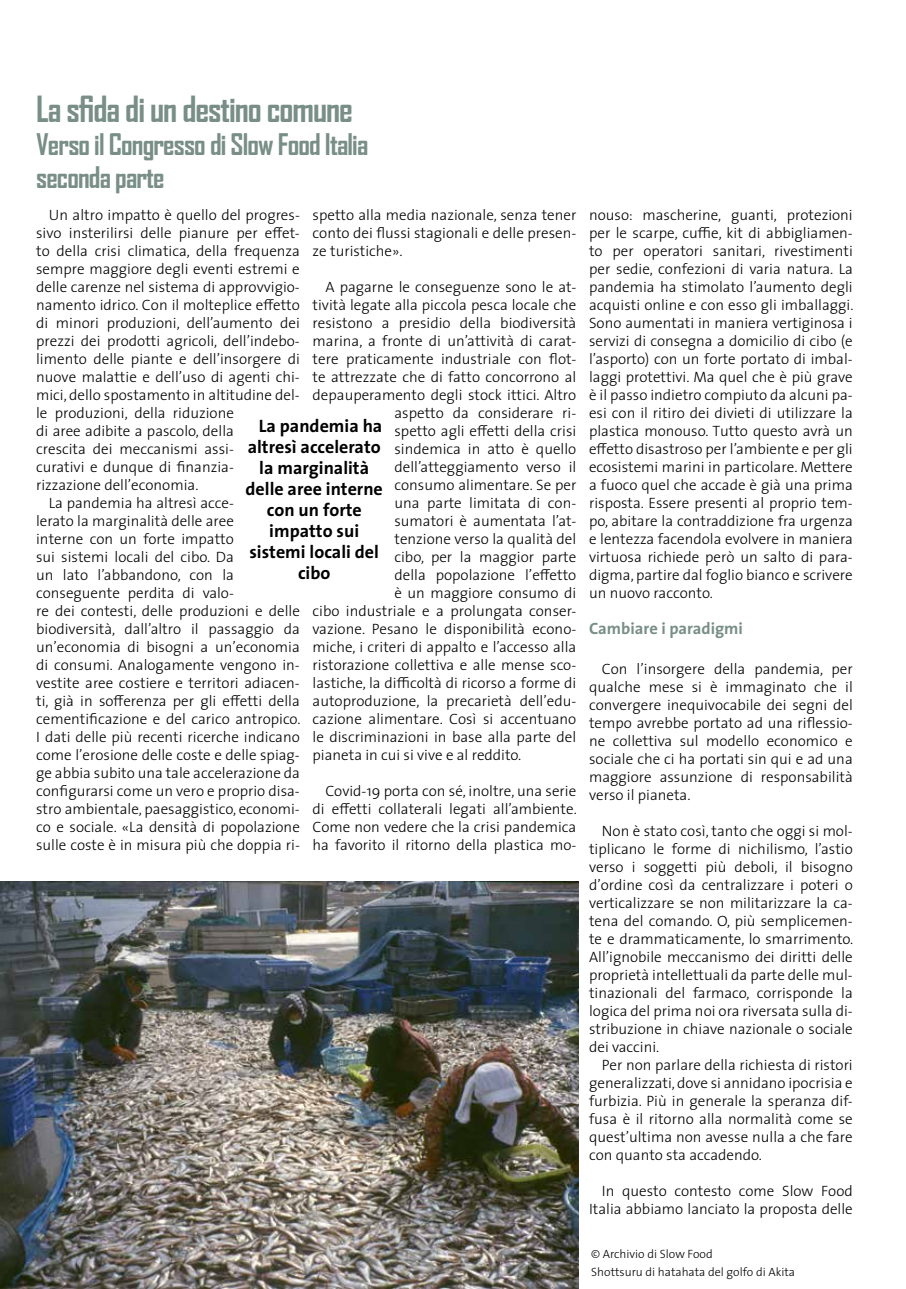
<style>
.page{position:relative;width:906px;height:1289px;background:#fff}
.page>*{position:absolute;margin:0;border:0;box-sizing:border-box;transform-origin:0 0}
.t1{font:700 34.5px "Agency FB";letter-spacing:-.03em;color:#788e87}
.t2{font:700 28.5px/33px "Agency FB";letter-spacing:-.03em;color:#788e87}
.t3{font:700 18px "The Sans";color:#000}
.t4{font:700 16.5px "The Sans";color:#788e87}
.t5{font:300 15px/18px "The Sans";color:#000;text-align:justify}
.t6{font:300 12px/18px "The Sans";color:#000}
</style>
<div class="page">
<img style="left:0;top:881px;width:578px;height:407px">
<h1 class="t1" style="left:36px;top:88px;width:318px">La sfida di un destino comune</h1>
<h2 class="t2" style="left:36px;top:127px;width:334px">Verso il Congresso di Slow Food Italia seconda parte</h2>
<p class="t5" style="left:49px;top:205px;width:252px">Un altro impatto è quello del progres-</p>
<p class="t5" style="left:36px;top:223px;width:265px">sivo insterilirsi delle pianure per effet-</p>
<p class="t5" style="left:36px;top:241px;width:265px">to della crisi climatica, della frequenza</p>
<p class="t5" style="left:36px;top:259px;width:265px">sempre maggiore degli eventi estremi e</p>
<p class="t5" style="left:36px;top:277px;width:265px">delle carenze nel sistema di approvvigio-</p>
<p class="t5" style="left:36px;top:295px;width:265px">namento idrico. Con il molteplice effetto</p>
<p class="t5" style="left:36px;top:313px;width:265px">di minori produzioni, dell’aumento dei</p>
<p class="t5" style="left:36px;top:331px;width:265px">prezzi dei prodotti agricoli, dell’indebo-</p>
<p class="t5" style="left:36px;top:349px;width:265px">limento delle piante e dell’insorgere di</p>
<p class="t5" style="left:36px;top:367px;width:265px">nuove malattie e dell’uso di agenti chi-</p>
<p class="t5" style="left:36px;top:385px;width:265px">mici, dello spostamento in altitudine del-</p>
<p class="t5" style="left:36px;top:403px;width:199px">le produzioni, della riduzione</p>
<p class="t5" style="left:36px;top:421px;width:199px">di aree adibite a pascolo, della</p>
<p class="t5" style="left:36px;top:439px;width:199px">crescita dei meccanismi assi-</p>
<p class="t5" style="left:36px;top:457px;width:199px">curativi e dunque di finanzia-</p>
<p class="t5" style="left:36px;top:475px;width:164px">rizzazione dell’economia.</p>
<p class="t5" style="left:49px;top:493px;width:186px">La pandemia ha altresì acce-</p>
<p class="t5" style="left:36px;top:511px;width:199px">lerato la marginalità delle aree</p>
<p class="t5" style="left:36px;top:529px;width:199px">interne con un forte impatto</p>
<p class="t5" style="left:36px;top:547px;width:199px">sui sistemi locali del cibo. Da</p>
<p class="t5" style="left:36px;top:565px;width:199px">un lato l’abbandono, con la</p>
<p class="t5" style="left:36px;top:583px;width:199px">conseguente perdita di valo-</p>
<p class="t5" style="left:36px;top:601px;width:265px">re dei contesti, delle produzioni e delle</p>
<p class="t5" style="left:36px;top:619px;width:265px">biodiversità, dall’altro il passaggio da</p>
<p class="t5" style="left:36px;top:637px;width:265px">un’economia di bisogni a un’economia</p>
<p class="t5" style="left:36px;top:655px;width:265px">di consumi. Analogamente vengono in-</p>
<p class="t5" style="left:36px;top:673px;width:265px">vestite aree costiere e territori adiacen-</p>
<p class="t5" style="left:36px;top:691px;width:265px">ti, già in sofferenza per gli effetti della</p>
<p class="t5" style="left:36px;top:709px;width:266px">cementificazione e del carico antropico.</p>
<p class="t5" style="left:36px;top:727px;width:265px">I dati delle più recenti ricerche indicano</p>
<p class="t5" style="left:36px;top:745px;width:265px">come l’erosione delle coste e delle spiag-</p>
<p class="t5" style="left:36px;top:763px;width:265px">ge abbia subito una tale accelerazione da</p>
<p class="t5" style="left:36px;top:781px;width:265px">configurarsi come un vero e proprio disa-</p>
<p class="t5" style="left:36px;top:799px;width:265px">stro ambientale, paesaggistico, economi-</p>
<p class="t5" style="left:36px;top:817px;width:265px">co e sociale. «La densità di popolazione</p>
<p class="t5" style="left:36px;top:835px;width:265px">sulle coste è in misura più che doppia ri-</p>
<p class="t5" style="left:313px;top:205px;width:265px">spetto alla media nazionale, senza tener conto dei flussi stagionali e delle presen&shy;ze turistiche».</p>
<p class="t5" style="left:325px;top:277px;width:252px">A pagarne le conseguenze sono le at-</p>
<p class="t5" style="left:313px;top:295px;width:265px">tività legate alla piccola pesca locale che</p>
<p class="t5" style="left:313px;top:313px;width:265px">resistono a presidio della biodiversità</p>
<p class="t5" style="left:313px;top:331px;width:265px">marina, a fronte di un’attività di carat-</p>
<p class="t5" style="left:313px;top:349px;width:265px">tere praticamente industriale con flot-</p>
<p class="t5" style="left:313px;top:367px;width:265px">te attrezzate che di fatto concorrono al</p>
<p class="t5" style="left:313px;top:385px;width:265px">depauperamento degli stock ittici. Altro</p>
<p class="t5" style="left:394px;top:403px;width:183px">aspetto da considerare ri-</p>
<p class="t5" style="left:394px;top:421px;width:183px">spetto agli effetti della crisi</p>
<p class="t5" style="left:394px;top:439px;width:183px">sindemica in atto è quello</p>
<p class="t5" style="left:394px;top:457px;width:183px">dell’atteggiamento verso il</p>
<p class="t5" style="left:394px;top:475px;width:183px">consumo alimentare. Se per</p>
<p class="t5" style="left:394px;top:493px;width:183px">una parte limitata di con-</p>
<p class="t5" style="left:394px;top:511px;width:183px">sumatori è aumentata l’at-</p>
<p class="t5" style="left:394px;top:529px;width:183px">tenzione verso la qualità del</p>
<p class="t5" style="left:394px;top:547px;width:183px">cibo, per la maggior parte</p>
<p class="t5" style="left:394px;top:565px;width:183px">della popolazione l’effetto</p>
<p class="t5" style="left:394px;top:583px;width:183px">è un maggiore consumo di</p>
<p class="t5" style="left:313px;top:601px;width:265px">cibo industriale e a prolungata conser-</p>
<p class="t5" style="left:313px;top:619px;width:265px">vazione. Pesano le disponibilità econo-</p>
<p class="t5" style="left:313px;top:637px;width:265px">miche, i criteri di appalto e l’accesso alla</p>
<p class="t5" style="left:313px;top:655px;width:265px">ristorazione collettiva e alle mense sco-</p>
<p class="t5" style="left:313px;top:673px;width:265px">lastiche, la difficoltà di ricorso a forme di</p>
<p class="t5" style="left:313px;top:691px;width:265px">autoproduzione, la precarietà dell’edu-</p>
<p class="t5" style="left:313px;top:709px;width:265px">cazione alimentare. Così si accentuano</p>
<p class="t5" style="left:313px;top:727px;width:265px">le discriminazioni in base alla parte del</p>
<p class="t5" style="left:313px;top:745px;width:210px">pianeta in cui si vive e al reddito.</p>
<p class="t5" style="left:313px;top:781px;width:266px;text-indent:13px">Covid-19 porta con sé, inoltre, una serie di effetti collaterali legati all’ambiente.<br>Come non vedere che la crisi pandemica ha favorito il ritorno della plastica mo-</p>
<p class="t3" style="left:259px;top:411px;width:125px">La pandemia ha</p>
<p class="t3" style="left:248px;top:432px;width:134px">altresì accelerato</p>
<p class="t3" style="left:259px;top:453px;width:111px">la marginalità</p>
<p class="t3" style="left:245px;top:474px;width:139px">delle aree interne</p>
<p class="t3" style="left:267px;top:495px;width:96px">con un forte</p>
<p class="t3" style="left:269px;top:516px;width:91px">impatto sui</p>
<p class="t3" style="left:249px;top:537px;width:131px">sistemi locali del</p>
<p class="t3" style="left:298px;top:558px;width:34px">cibo</p>
<p class="t5" style="left:589px;top:205px;width:266px">nouso: mascherine, guanti, protezioni per le scarpe, cuffie, kit di abbigliamen&shy;to per operatori sanitari, rivestimenti per sedie, confezioni di varia natura. La pandemia ha stimolato l’aumento degli acquisti online e con esso gli imballaggi.<br>Sono aumentati in maniera vertiginosa i servizi di consegna a domicilio di cibo (e l’asporto) con un forte portato di imbal&shy;laggi protettivi. Ma quel che è più grave è il passo indietro compiuto da alcuni pa&shy;esi con il ritiro dei divieti di utilizzare la plastica monouso. Tutto questo avrà un effetto disastroso per l’ambiente e per gli ecosistemi marini in particolare. Mettere a fuoco quel che accade è già una prima risposta. Essere presenti al proprio tem&shy;po, abitare la contraddizione fra urgenza e lentezza facendola evolvere in maniera virtuosa richiede però un salto di para&shy;digma, partire dal foglio bianco e scrivere un nuovo racconto.</p>
<p class="t4" style="left:589px;top:614px;width:155px">Cambiare i paradigmi</p>
<p class="t5" style="left:589px;top:659px;width:265px;text-indent:13px">Con l’insorgere della pandemia, per qualche mese si è immaginato che il convergere inequivocabile dei segni del tempo avrebbe portato ad una riflessio&shy;ne collettiva sul modello economico e sociale che ci ha portati sin qui e ad una maggiore assunzione di responsabilità verso il pianeta.</p>
<p class="t5" style="left:589px;top:821px;width:266px;text-indent:13px">Non è stato così, tanto che oggi si mol&shy;tiplicano le forme di nichilismo, l’astio verso i soggetti più deboli, il bisogno d’ordine così da centralizzare i poteri o verticalizzare se non militarizzare la ca&shy;tena del comando. O, più semplicemen&shy;te e drammaticamente, lo smarrimento.<br>All’ignobile meccanismo dei diritti delle proprietà intellettuali da parte delle mul&shy;tinazionali del farmaco, corrisponde la logica del prima noi ora riversata sulla di&shy;stribuzione in chiave nazionale o sociale dei vaccini.</p>
<p class="t5" style="left:589px;top:1055px;width:265px;text-indent:13px">Per non parlare della richiesta di ristori generalizzati, dove si annidano ipocrisia e furbizia. Più in generale la speranza dif&shy;fusa è il ritorno alla normalità come se quest’ultima non avesse nulla a che fare con quanto sta accadendo.</p>
<p class="t5" style="left:589px;top:1181px;width:265px;text-align:right">In questo contesto come Slow Food<br>Italia abbiamo lanciato la proposta delle</p>
<p class="t6" style="left:591px;top:1244px;width:205px">© Archivio di Slow Food<br>Shottsuru di hatahata del golfo di Akita</p>
</div>
